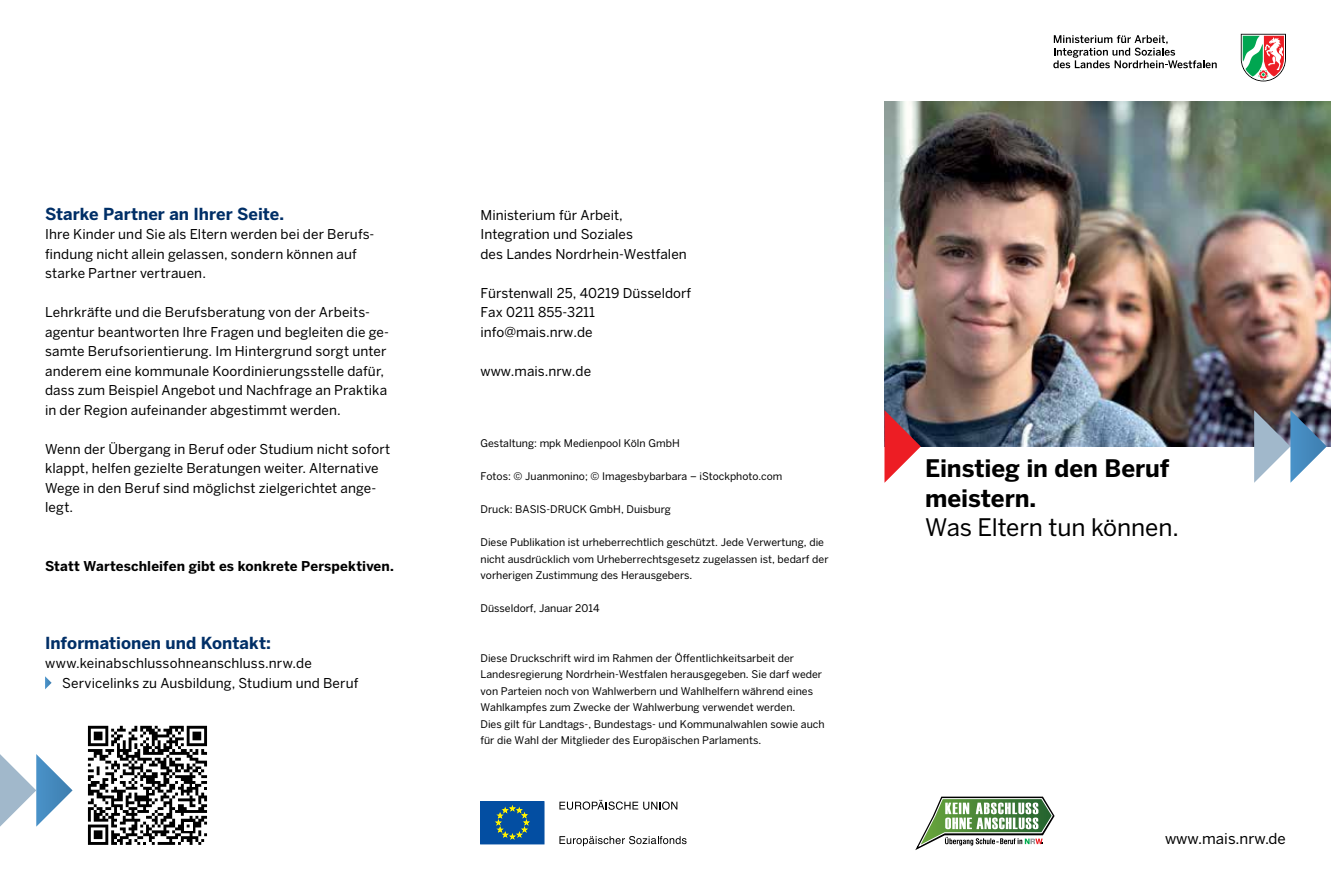
<style>
.page{position:relative;width:1331px;height:893px;background:#fff}
.page>*{position:absolute;margin:0;border:0;box-sizing:border-box;transform-origin:0 0}
.t1{font:700 24px/30px "Benton Sans";letter-spacing:-.005em;color:#000}
.t2{font:24px "Benton Sans";letter-spacing:-.01em;color:#000}
.t3{font:700 16.5px "Benton Sans";color:#002f67}
.t4{font:15px "Benton Sans";color:#000}
.t5{font:13.5px/19.5px "Benton Sans";letter-spacing:.005em;color:#000}
.t6{font:700 13.5px "Benton Sans";letter-spacing:.01em;color:#000}
.t7{font:10.5px/16.5px "Benton Sans";color:#000}
.t8{font:10.35px "Benton Sans";color:#000}
.s1{font-size:10.5px}
</style>
<div class="page">
<img style="left:884px;top:101px;width:447px;height:345px">
<svg style="left:45px;top:676px;width:7px;height:13px"></svg>
<svg style="left:88px;top:726px;width:119px;height:119px"></svg>
<svg style="left:559px;top:836px;width:127px;height:10px"></svg>
<svg style="left:559px;top:800px;width:118px;height:10px"></svg>
<div style="left:481px;top:802px;width:63px;height:42px;background:#034ea2"></div>
<div style="left:480px;top:802px;width:64px;height:42px;border:1px solid #034ea2"></div>
<svg style="left:496px;top:806px;width:33px;height:33px"></svg>
<svg style="left:0;top:754px;width:73px;height:73px"></svg>
<svg style="left:1254px;top:410px;width:73px;height:73px"></svg>
<svg style="left:884px;top:410px;width:37px;height:73px"></svg>
<svg style="left:1241px;top:34px;width:45px;height:47px"></svg>
<svg style="left:1053px;top:35px;width:164px;height:33px"></svg>
<svg style="left:915px;top:797px;width:139px;height:53px"></svg>
<p class="t3" style="left:45px;top:204px;width:240px">Starke Partner an Ihrer Seite.</p>
<p class="t5" style="left:45px;top:224px;width:331px">Ihre Kinder und Sie als Eltern werden bei der Berufs&shy;findung nicht allein gelassen, sondern können auf starke Partner vertrauen.</p>
<p class="t5" style="left:45px;top:302px;width:345px">Lehrkräfte und die Berufsberatung von der Arbeits&shy;agentur beantworten Ihre Fragen und begleiten die ge&shy;samte Berufsorientierung. Im Hintergrund sorgt unter anderem eine kommunale Koordinierungsstelle dafür, dass zum Beispiel Angebot und Nachfrage an Praktika in der Region aufeinander abgestimmt werden.</p>
<p class="t5" style="left:45px;top:439px;width:347px">Wenn der Übergang in Beruf oder Studium nicht sofort klappt, helfen gezielte Beratungen weiter. Alternative Wege in den Beruf sind möglichst zielgerichtet ange&shy;legt.</p>
<p class="t6" style="left:45px;top:558px;width:350px">Statt Warteschleifen gibt es konkrete Perspektiven.</p>
<p class="t3" style="left:45px;top:633px;width:227px">Informationen und Kontakt:</p>
<p class="t5" style="left:62px;top:653px;width:298px;text-indent:-17px">www.keinabschlussohneanschluss.nrw.de<br>Servicelinks zu Ausbildung, Studium und Beruf</p>
<p class="t5" style="left:480px;top:205px;width:208px">Ministerium für Arbeit,<br>Integration und Soziales<br>des Landes Nordrhein-Westfalen</p>
<p class="t5" style="left:480px;top:283px;width:212px">Fürstenwall 25, 40219 Düsseldorf<br>Fax 0211 855-3211 info@mais.nrw.de</p>
<p class="t5" style="left:480px;top:361px;width:112px">www.mais.nrw.de</p>
<p class="t7" style="left:480px;top:435px;width:201px">Gestaltung: mpk Medienpool Köln GmbH</p>
<p class="t8" style="left:480px;top:470px;width:303px"><span class="s1">Fotos:</span> © Juanmonino; © Imagesbybarbara – iStockphoto.com</p>
<p class="t7" style="left:480px;top:501px;width:192px">Druck: BASIS-DRUCK GmbH, Duisburg</p>
<p class="t7" style="left:480px;top:534px;width:350px">Diese Publikation ist urheberrechtlich geschützt. Jede Verwertung, die nicht ausdrücklich vom Urheberrechtsgesetz zugelassen ist, bedarf der vorherigen Zustimmung des Herausgebers.</p>
<p class="t7" style="left:480px;top:600px;width:121px">Düsseldorf, Januar 2014</p>
<p class="t7" style="left:480px;top:649px;width:346px">Diese Druckschrift wird im Rahmen der Öffentlichkeitsarbeit der Landesregierung Nordrhein-Westfalen herausgegeben. Sie darf weder von Parteien noch von Wahlwerbern und Wahlhelfern während eines Wahlkampfes zum Zwecke der Wahlwerbung verwendet werden.<br>Dies gilt für Landtags-, Bundestags- und Kommunalwahlen sowie auch für die Wahl der Mitglieder des Europäischen Parlaments.</p>
<h1 class="t1" style="left:925px;top:453px;width:246px">Einstieg in den Beruf meistern.</h1>
<h1 class="t2" style="left:925px;top:513px;width:255px">Was Eltern tun können.</h1>
<p class="t4" style="left:1165px;top:830px;width:122px">www.mais.nrw.de</p>
</div>
